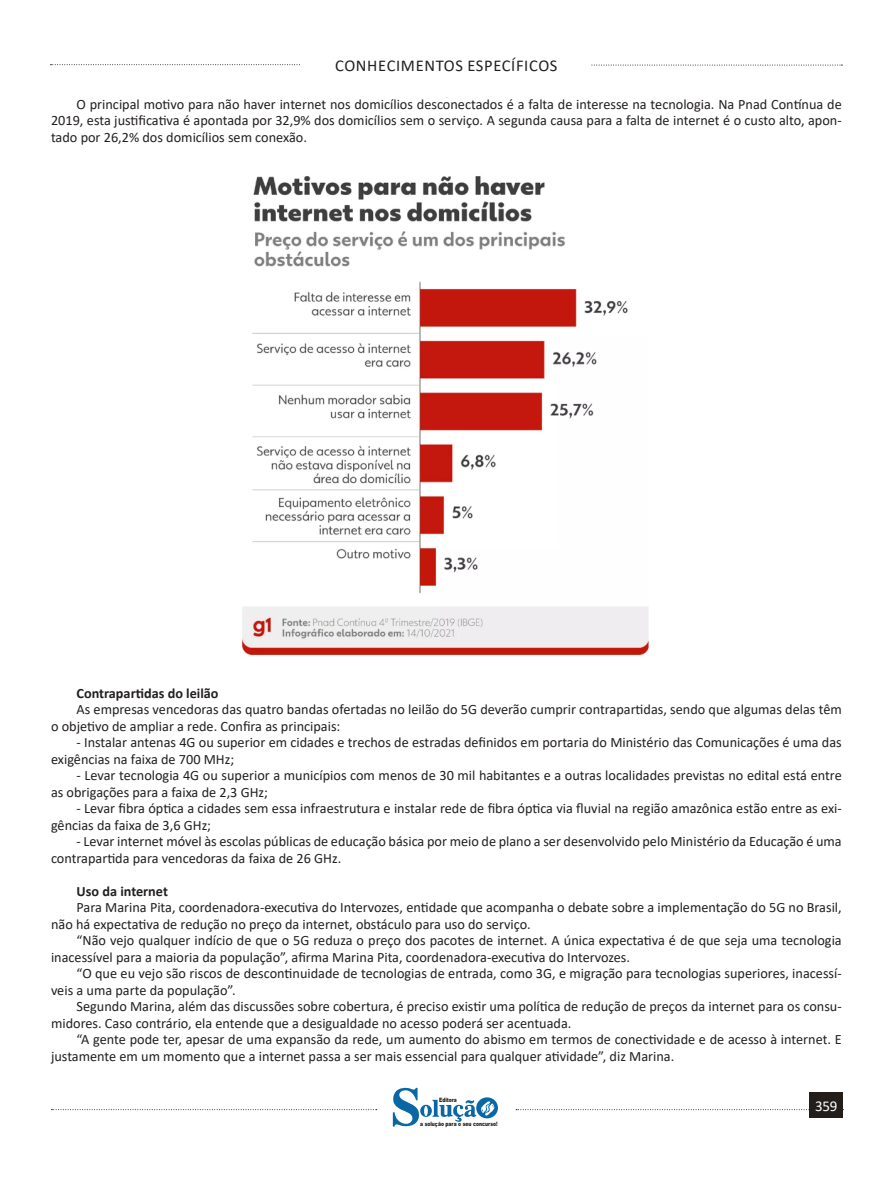
<style>
.page{position:relative;width:893px;height:1191px;background:#fff}
.page>*{position:absolute;margin:0;border:0;box-sizing:border-box;transform-origin:0 0}
.t1{font:16.5px "Calibri";letter-spacing:.04em;color:#231f20}
.t2{font:15px "Calibri";color:#fff}
.t3{font:14.25px/16.5px "Calibri";color:#231f20}
.t4{font:700 14.25px "Calibri";color:#231f20}
.t5{font:900 6px "Arial";color:#231f20;scale:.76 1}
</style>
<div class="page">
<svg style="left:51px;top:1109px;width:326px;height:1px"></svg>
<svg style="left:50px;top:64px;width:250px;height:1px"></svg>
<svg style="left:591px;top:65px;width:251px;height:1px"></svg>
<svg style="left:516px;top:1109px;width:294px;height:1px"></svg>
<div style="left:810px;top:1092px;width:33px;height:26px;background:#241e1b"></div>
<svg style="left:393px;top:1087px;width:105px;height:40px"></svg>
<img style="left:241px;top:176px;width:408px;height:480px">
<p class="t1" style="left:335px;top:54px;width:224px">CONHECIMENTOS ESPECÍFICOS</p>
<p class="t3" style="left:51px;top:95px;width:792px;text-align:justify;text-indent:26px">O principal motivo para não haver internet nos domicílios desconectados é a falta de interesse na tecnologia. Na Pnad Contínua de 2019, esta justificativa é apontada por 32,9% dos domicílios sem o serviço. A segunda causa para a falta de internet é o custo alto, apon&shy;tado por 26,2% dos domicílios sem conexão.</p>
<p class="t4" style="left:77px;top:683px;width:144px">Contrapartidas do leilão</p>
<p class="t3" style="left:51px;top:701px;width:792px;text-indent:26px">As empresas vencedoras das quatro bandas ofertadas no leilão do 5G deverão cumprir contrapartidas, sendo que algumas delas têm o objetivo de ampliar a rede. Confira as principais:</p>
<p class="t3" style="left:51px;top:734px;width:792px;text-indent:26px">- Instalar antenas 4G ou superior em cidades e trechos de estradas definidos em portaria do Ministério das Comunicações é uma das exigências na faixa de 700 MHz;</p>
<p class="t3" style="left:51px;top:767px;width:792px;text-indent:26px">- Levar tecnologia 4G ou superior a municípios com menos de 30 mil habitantes e a outras localidades previstas no edital está entre as obrigações para a faixa de 2,3 GHz;</p>
<p class="t3" style="left:51px;top:800px;width:792px;text-indent:26px">- Levar fibra óptica a cidades sem essa infraestrutura e instalar rede de fibra óptica via fluvial na região amazônica estão entre as exi&shy;gências da faixa de 3,6 GHz;</p>
<p class="t3" style="left:51px;top:833px;width:792px;text-indent:26px">- Levar internet móvel às escolas públicas de educação básica por meio de plano a ser desenvolvido pelo Ministério da Educação é uma contrapartida para vencedoras da faixa de 26 GHz.</p>
<p class="t4" style="left:77px;top:881px;width:93px">Uso da internet</p>
<p class="t3" style="left:51px;top:899px;width:792px;text-indent:26px">Para Marina Pita, coordenadora-executiva do Intervozes, entidade que acompanha o debate sobre a implementação do 5G no Brasil, não há expectativa de redução no preço da internet, obstáculo para uso do serviço.</p>
<p class="t3" style="left:51px;top:932px;width:792px;text-indent:26px">“Não vejo qualquer indício de que o 5G reduza o preço dos pacotes de internet. A única expectativa é de que seja uma tecnologia inacessível para a maioria da população”, afirma Marina Pita, coordenadora-executiva do Intervozes.</p>
<p class="t3" style="left:51px;top:965px;width:792px;text-indent:26px">“O que eu vejo são riscos de descontinuidade de tecnologias de entrada, como 3G, e migração para tecnologias superiores, inacessí&shy;veis a uma parte da população”.</p>
<p class="t3" style="left:51px;top:998px;width:792px;text-indent:26px">Segundo Marina, além das discussões sobre cobertura, é preciso existir uma política de redução de preços da internet para os consu&shy;midores. Caso contrário, ela entende que a desigualdade no acesso poderá ser acentuada.</p>
<p class="t3" style="left:51px;top:1031px;width:792px;text-indent:26px">“A gente pode ter, apesar de uma expansão da rede, um aumento do abismo em termos de conectividade e de acesso à internet. E justamente em um momento que a internet passa a ser mais essencial para qualquer atividade”, diz Marina.</p>
<p class="t5" style="left:439px;top:1095px;width:25px">Editora</p>
<p class="t5" style="left:420px;top:1119px;width:103px">a solução para o seu concurso!</p>
<p class="t2" style="left:815px;top:1095px;width:24px">359</p>
</div>
